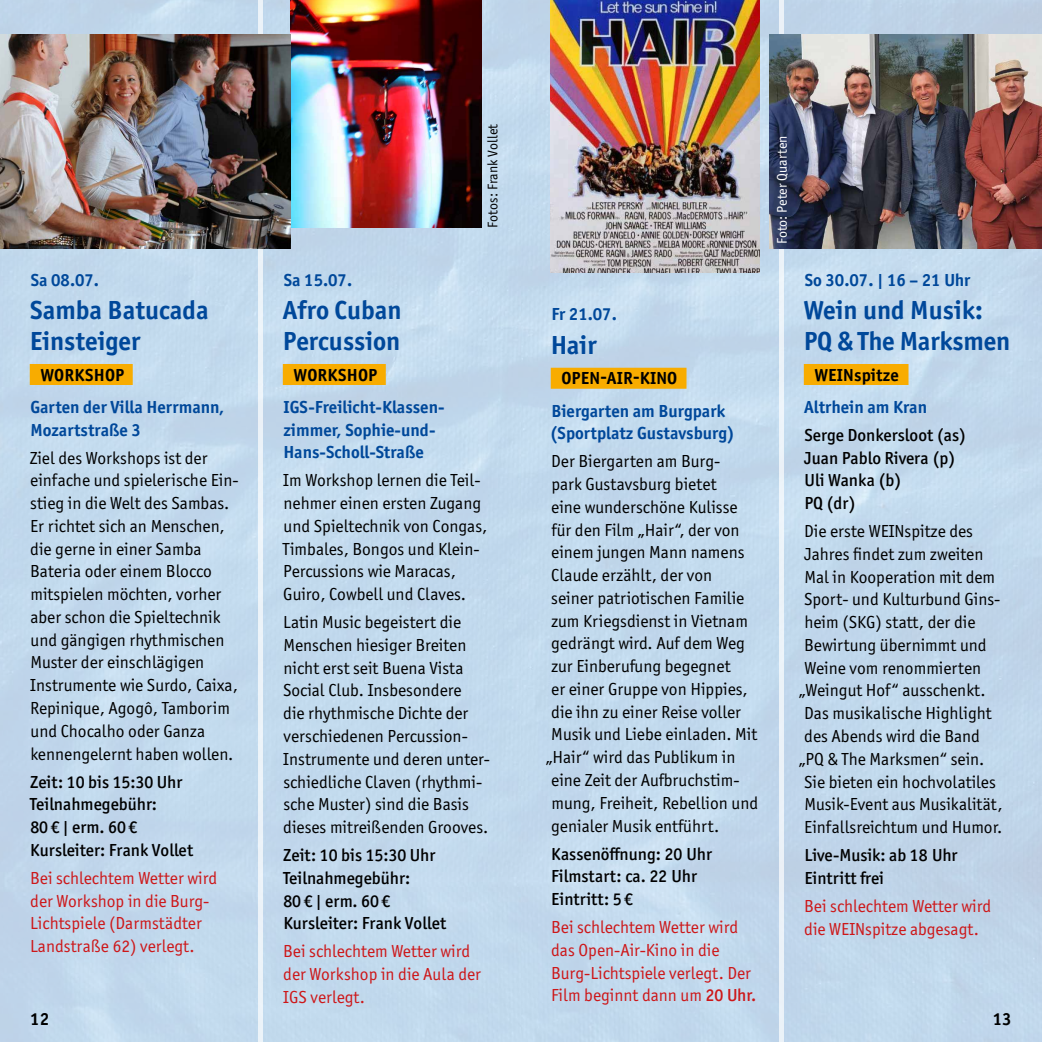
<style>
.page{position:relative;width:1042px;height:1042px;background:#fff}
.page>*{position:absolute;margin:0;border:0;box-sizing:border-box;transform-origin:0 0}
.t1{font:700 26.25px/31px "Officina Sans ITC Pro";color:#00489a}
.t2{font:17.5px/22.8px "Officina Sans ITC Pro";color:#000}
.t3{font:17.5px/22.8px "Officina Sans ITC Pro";color:#cd1719}
.t4{font:500 17.5px/22.8px "Officina Sans ITC Pro";color:#000}
.t5{font:700 17.5px/22.8px "Officina Sans ITC Pro";color:#00489a}
.t6{font:700 17.5px "Officina Sans ITC Pro";letter-spacing:.01em;color:#000}
.t7{font:14px "Officina Sans ITC Pro";color:#000}
.t8{font:14px "Officina Sans ITC Pro";color:#fff}
.s1{font-weight:500}
</style>
<div class="page">
<div style="left:0;top:0;width:262px;height:1042px;background:#c2d9ed"></div>
<div style="left:258px;top:0;width:263px;height:1042px;background:#c2daed"></div>
<div style="left:779px;top:0;width:263px;height:1042px;background:#c0d7eb"></div>
<div style="left:521px;top:0;width:262px;height:1042px;background:#c1d9ed"></div>
<div style="left:30px;top:364px;width:103px;height:21px;background:#f8ac00"></div>
<div style="left:804px;top:364px;width:104px;height:21px;background:#f8ac00"></div>
<div style="left:551px;top:368px;width:135px;height:21px;background:#f8ac00"></div>
<div style="left:283px;top:364px;width:103px;height:21px;background:#f8ac00"></div>
<img style="left:769px;top:35px;width:273px;height:213px">
<img style="left:551px;top:0;width:208px;height:273px">
<img style="left:290px;top:0;width:191px;height:227px">
<img style="left:0;top:35px;width:291px;height:213px">
<p class="t5" style="left:31px;top:268px;width:70px">Sa 08.07.</p>
<h1 class="t1" style="left:30px;top:294px;width:181px">Samba Batucada<br>Einsteiger</h1>
<p class="t6" style="left:40px;top:364px;width:85px">WORKSHOP</p>
<p class="t5" style="left:30px;top:395px;width:195px">Garten der Villa Herrmann,<br>Mozartstraße 3</p>
<p class="t2" style="left:30px;top:446px;width:210px">Ziel des Workshops ist der einfache und spielerische Ein&shy;stieg in die Welt des Sambas.<br>Er richtet sich an Menschen, die gerne in einer Samba<br>Bateria oder einem Blocco mitspielen möchten, vorher aber schon die Spieltechnik und gängigen rhythmischen<br>Muster der einschlägigen<br>Instrumente wie Surdo, Caixa,<br>Repinique, Agogô, Tamborim und Chocalho oder Ganza kennengelernt haben wollen.</p>
<p class="t4" style="left:30px;top:770px;width:165px">Zeit: 10 bis 15:30 Uhr<br>Teilnahmegebühr:<br>80€ | erm. 60€<br>Kursleiter: Frank Vollet</p>
<p class="t3" style="left:30px;top:866px;width:188px">Bei schlechtem Wetter wird der Workshop in die Burg-<br>Lichtspiele (Darmstädter<br>Landstraße 62) verlegt.</p>
<p class="t7" style="left:485px;top:227px;width:105px;rotate:-90deg">Fotos: Frank Vollet</p>
<p class="t5" style="left:284px;top:268px;width:70px">Sa 15.07.</p>
<h1 class="t1" style="left:283px;top:294px;width:120px">Afro Cuban<br>Percussion</h1>
<p class="t6" style="left:293px;top:364px;width:85px">WORKSHOP</p>
<p class="t5" style="left:283px;top:395px;width:163px">IGS-Freilicht-Klassen&shy;zimmer, Sophie-und-<br>Hans-Scholl-Straße</p>
<p class="t2" style="left:283px;top:469px;width:206px">Im Workshop lernen die Teil&shy;nehmer einen ersten Zugang und Spieltechnik von Congas,<br>Timbales, Bongos und Klein-<br>Percussions wie Maracas,<br>Guiro, Cowbell und Claves.</p>
<p class="t2" style="left:283px;top:611px;width:208px">Latin Music begeistert die<br>Menschen hiesiger Breiten nicht erst seit Buena Vista<br>Social Club. Insbesondere<br>die rhythmische Dichte der verschiedenen Percussion-<br>Instrumente und deren unter&shy;schiedliche Claven (rhythmi&shy;sche Muster) sind die Basis dieses mitreißenden Grooves.</p>
<p class="t4" style="left:283px;top:843px;width:165px">Zeit: 10 bis 15:30 Uhr<br>Teilnahmegebühr:<br>80€ | erm. 60€<br>Kursleiter: Frank Vollet</p>
<p class="t3" style="left:283px;top:940px;width:199px">Bei schlechtem Wetter wird der Workshop in die Aula der<br>IGS verlegt.</p>
<p class="t5" style="left:551px;top:303px;width:67px">Fr 21.07.</p>
<h1 class="t1" style="left:551px;top:329px;width:47px">Hair</h1>
<p class="t6" style="left:561px;top:367px;width:117px">OPEN-AIR-KINO</p>
<p class="t5" style="left:550px;top:399px;width:187px">Biergarten am Burgpark (Sportplatz Gustavsburg)</p>
<p class="t2" style="left:551px;top:450px;width:171px">Der Biergarten am Burg-</p>
<p class="t2" style="left:551px;top:473px;width:167px">park Gustavsburg bietet</p>
<p class="t2" style="left:551px;top:495px;width:188px">eine wunderschöne Kulisse</p>
<p class="t2" style="left:551px;top:518px;width:190px">für den Film „Hair“, der von</p>
<p class="t2" style="left:551px;top:541px;width:195px">einem jungen Mann namens</p>
<p class="t2" style="left:551px;top:564px;width:162px">Claude erzählt, der von</p>
<p class="t2" style="left:551px;top:586px;width:195px">seiner patriotischen Familie</p>
<p class="t2" style="left:551px;top:609px;width:198px">zum Kriegsdienst in Vietnam</p>
<p class="t2" style="left:551px;top:632px;width:195px">gedrängt wird. Auf dem Weg</p>
<p class="t2" style="left:551px;top:655px;width:181px">zur Einberufung begegnet</p>
<p class="t2" style="left:551px;top:677px;width:198px">er einer Gruppe von Hippies,</p>
<p class="t2" style="left:551px;top:700px;width:191px">die ihn zu einer Reise voller</p>
<p class="t2" style="left:551px;top:723px;width:207px">Musik und Liebe einladen. Mit</p>
<p class="t2" style="left:545px;top:746px;width:192px">„Hair“ wird das Publikum in</p>
<p class="t2" style="left:551px;top:768px;width:190px">eine Zeit der Aufbruchstim-</p>
<p class="t2" style="left:551px;top:791px;width:208px">mung, Freiheit, Rebellion und</p>
<p class="t2" style="left:551px;top:814px;width:170px">genialer Musik entführt.</p>
<p class="t4" style="left:551px;top:842px;width:162px">Kassenöffnung: 20 Uhr<br>Filmstart: ca. 22 Uhr<br>Eintritt: 5€</p>
<p class="t3" style="left:551px;top:915px;width:207px">Bei schlechtem Wetter wird das Open-Air-Kino in die<br>Burg-Lichtspiele verlegt. Der<br>Film beginnt dann um <span class="s1">20 Uhr.</span></p>
<p class="t8" style="left:774px;top:244px;width:110px;rotate:-90deg">Foto: Peter Quarten</p>
<p class="t5" style="left:805px;top:268px;width:167px">So 30.07. | 16 – 21 Uhr</p>
<h1 class="t1" style="left:803px;top:294px;width:208px">Wein und Musik:<br>PQ &amp; The Marksmen</h1>
<p class="t6" style="left:814px;top:364px;width:86px">WEINspitze</p>
<p class="t5" style="left:804px;top:395px;width:124px">Altrhein am Kran</p>
<p class="t4" style="left:804px;top:423px;width:163px">Serge Donkersloot (as)<br>Juan Pablo Rivera (p)<br>Uli Wanka (b)<br>PQ (dr)</p>
<p class="t2" style="left:804px;top:520px;width:170px">Die erste WEINspitze des</p>
<p class="t2" style="left:804px;top:542px;width:181px">Jahres findet zum zweiten</p>
<p class="t2" style="left:804px;top:565px;width:192px">Mal in Kooperation mit dem</p>
<p class="t2" style="left:804px;top:588px;width:198px">Sport- und Kulturbund Gins-</p>
<p class="t2" style="left:804px;top:611px;width:172px">heim (SKG) statt, der die</p>
<p class="t2" style="left:804px;top:633px;width:184px">Bewirtung übernimmt und</p>
<p class="t2" style="left:804px;top:656px;width:178px">Weine vom renommierten</p>
<p class="t2" style="left:798px;top:679px;width:189px">„Weingut Hof“ ausschenkt.</p>
<p class="t2" style="left:804px;top:702px;width:189px">Das musikalische Highlight</p>
<p class="t2" style="left:804px;top:724px;width:177px">des Abends wird die Band</p>
<p class="t2" style="left:798px;top:747px;width:187px">„PQ &amp; The Marksmen“ sein.</p>
<p class="t2" style="left:804px;top:770px;width:193px">Sie bieten ein hochvolatiles</p>
<p class="t2" style="left:804px;top:793px;width:200px">Musik-Event aus Musikalität,</p>
<p class="t2" style="left:804px;top:815px;width:200px">Einfallsreichtum und Humor.</p>
<p class="t4" style="left:804px;top:843px;width:155px">Live-Musik: ab 18 Uhr<br>Eintritt frei</p>
<p class="t3" style="left:804px;top:894px;width:188px">Bei schlechtem Wetter wird die WEINspitze abgesagt.</p>
<p class="t6" style="left:30px;top:1008px;width:20px">12</p>
<p class="t6" style="left:993px;top:1008px;width:20px">13</p>
</div>
